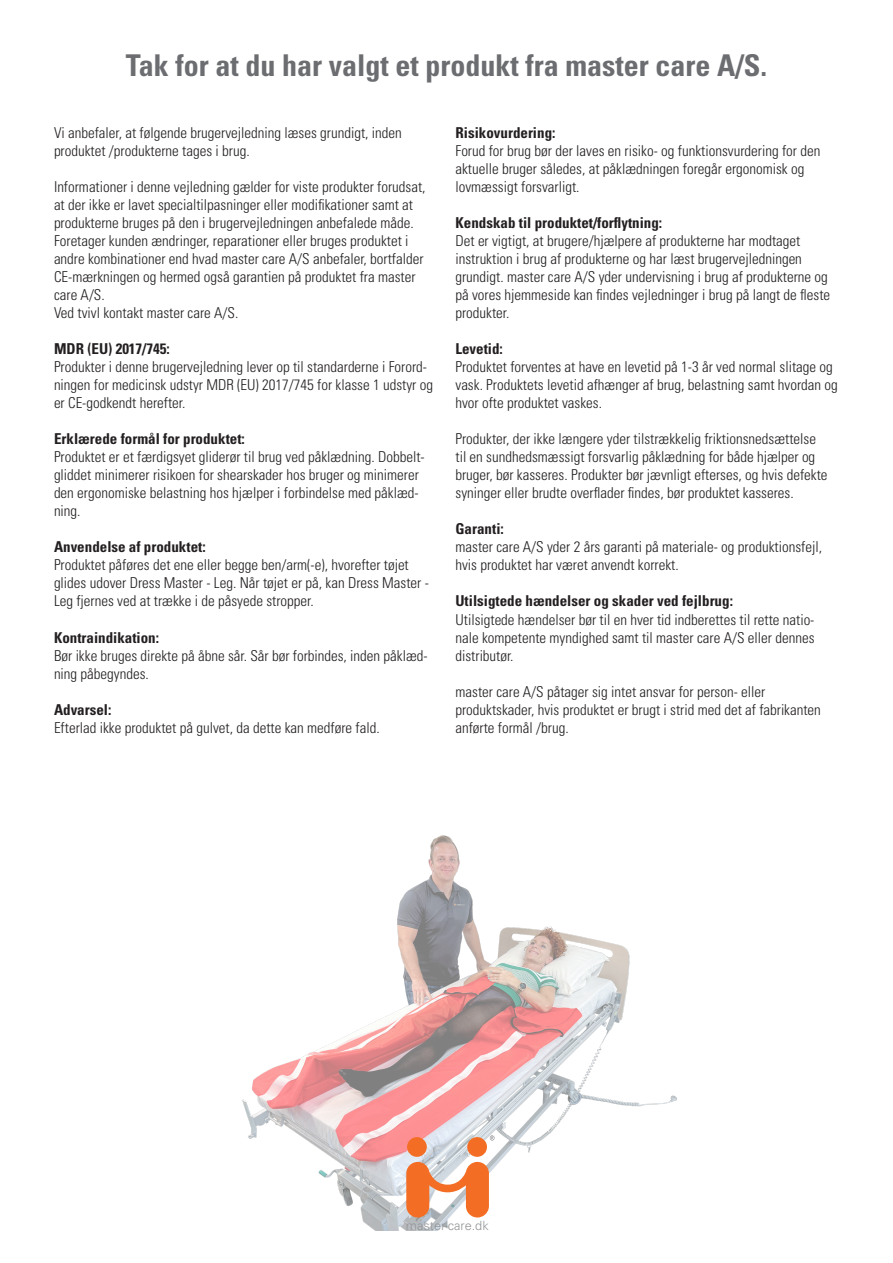
<style>
.page{position:relative;width:893px;height:1263px;background:#fff}
.page>*{position:absolute;margin:0;border:0;box-sizing:border-box;transform-origin:0 0}
.Overskrift{font:700 condensed 30px "Univers LT Std";color:#6c6d70}
.Prosa_tekst{font:300 condensed 15px/18px "Univers LT Std";color:#231f20}
.Prosa_tekst-2{font:700 condensed 15px "Univers LT Std";color:#231f20}
.t1{font:300 12.75px "Univers LT Std";color:#939598}
</style>
<div class="page">
<img style="left:242px;top:835px;width:435px;height:396px">
<svg style="left:406px;top:1162px;width:83px;height:55px"></svg>
<div style="left:407px;top:1137px;width:20px;height:20px;background:#f36e24;border-radius:50%"></div>
<div style="left:467px;top:1137px;width:20px;height:20px;background:#f36e24;border-radius:50%"></div>
<svg style="left:490px;top:1135px;width:4px;height:5px"></svg>
<p class="Overskrift" style="left:126px;top:47px;width:643px">Tak for at du har valgt et produkt fra master care A/S.</p>
<p class="Prosa_tekst" style="left:54px;top:124px;width:349px">Vi anbefaler, at følgende brugervejledning læses grundigt, inden produktet /produkterne tages i brug.</p>
<p class="Prosa_tekst" style="left:54px;top:178px;width:373px">Informationer i denne vejledning gælder for viste produkter forudsat, at der ikke er lavet specialtilpasninger eller modifikationer samt at produkterne bruges på den i brugervejledningen anbefalede måde.</p>
<p class="Prosa_tekst" style="left:54px;top:232px;width:371px">Foretager kunden ændringer, reparationer eller bruges produktet i andre kombinationer end hvad master care A/S anbefaler, bortfalder CE-mærkningen og hermed også garantien på produktet fra master care A/S.</p>
<p class="Prosa_tekst" style="left:54px;top:304px;width:186px">Ved tvivl kontakt master care A/S.</p>
<p class="Prosa_tekst-2" style="left:54px;top:340px;width:117px">MDR (EU) 2017/745:</p>
<p class="Prosa_tekst" style="left:54px;top:358px;width:380px">Produkter i denne brugervejledning lever op til standarderne i Forord&shy;ningen for medicinsk udstyr MDR (EU) 2017/745 for klasse 1 udstyr og er CE-godkendt herefter.</p>
<p class="Prosa_tekst-2" style="left:54px;top:430px;width:192px">Erklærede formål for produktet:</p>
<p class="Prosa_tekst" style="left:54px;top:448px;width:372px">Produktet er et færdigsyet gliderør til brug ved påklædning. Dobbelt&shy;gliddet minimerer risikoen for shearskader hos bruger og minimerer den ergonomiske belastning hos hjælper i forbindelse med påklæd&shy;ning.</p>
<p class="Prosa_tekst-2" style="left:54px;top:538px;width:153px">Anvendelse af produktet:</p>
<p class="Prosa_tekst" style="left:54px;top:556px;width:356px">Produktet påføres det ene eller begge ben/arm(-e), hvorefter tøjet</p>
<p class="Prosa_tekst" style="left:54px;top:574px;width:376px">glides udover Dress Master - Leg. Når tøjet er på, kan Dress Master -<br>Leg fjernes ved at trække i de påsyede stropper.</p>
<p class="Prosa_tekst-2" style="left:54px;top:628px;width:107px">Kontraindikation:</p>
<p class="Prosa_tekst" style="left:54px;top:646px;width:375px">Bør ikke bruges direkte på åbne sår. Sår bør forbindes, inden påklæd&shy;ning påbegyndes.</p>
<p class="Prosa_tekst-2" style="left:54px;top:700px;width:59px">Advarsel:</p>
<p class="Prosa_tekst" style="left:54px;top:718px;width:327px">Efterlad ikke produktet på gulvet, da dette kan medføre fald.</p>
<p class="Prosa_tekst-2" style="left:455px;top:124px;width:101px">Risikovurdering:</p>
<p class="Prosa_tekst" style="left:455px;top:142px;width:366px">Forud for brug bør der laves en risiko- og funktionsvurdering for den aktuelle bruger således, at påklædningen foregår ergonomisk og lovmæssigt forsvarligt.</p>
<p class="Prosa_tekst-2" style="left:455px;top:214px;width:208px">Kendskab til produktet/forflytning:</p>
<p class="Prosa_tekst" style="left:455px;top:232px;width:376px">Det er vigtigt, at brugere/hjælpere af produkterne har modtaget instruktion i brug af produkterne og har læst brugervejledningen grundigt. master care A/S yder undervisning i brug af produkterne og på vores hjemmeside kan findes vejledninger i brug på langt de fleste produkter.</p>
<p class="Prosa_tekst-2" style="left:455px;top:340px;width:49px">Levetid:</p>
<p class="Prosa_tekst" style="left:455px;top:358px;width:384px">Produktet forventes at have en levetid på 1-3 år ved normal slitage og vask. Produktets levetid afhænger af brug, belastning samt hvordan og hvor ofte produktet vaskes.</p>
<p class="Prosa_tekst" style="left:455px;top:430px;width:374px">Produkter, der ikke længere yder tilstrækkelig friktionsnedsættelse til en sundhedsmæssigt forsvarlig påklædning for både hjælper og bruger, bør kasseres. Produkter bør jævnligt efterses, og hvis defekte syninger eller brudte overflader findes, bør produktet kasseres.</p>
<p class="Prosa_tekst-2" style="left:455px;top:520px;width:50px">Garanti:</p>
<p class="Prosa_tekst" style="left:455px;top:538px;width:368px">master care A/S yder 2 års garanti på materiale- og produktionsfejl, hvis produktet har været anvendt korrekt.</p>
<p class="Prosa_tekst-2" style="left:455px;top:592px;width:279px">Utilsigtede hændelser og skader ved fejlbrug:</p>
<p class="Prosa_tekst" style="left:455px;top:610px;width:360px;text-align:justify">Utilsigtede hændelser bør til en hver tid indberettes til rette natio&shy;nale kompetente myndighed samt til master care A/S eller dennes distributør.</p>
<p class="Prosa_tekst" style="left:455px;top:682px;width:311px">master care A/S påtager sig intet ansvar for person- eller</p>
<p class="Prosa_tekst" style="left:455px;top:700px;width:367px">produktskader, hvis produktet er brugt i strid med det af fabrikanten anførte formål /brug.</p>
<p class="t1" style="left:406px;top:1217px;width:84px">master-care.dk</p>
</div>
